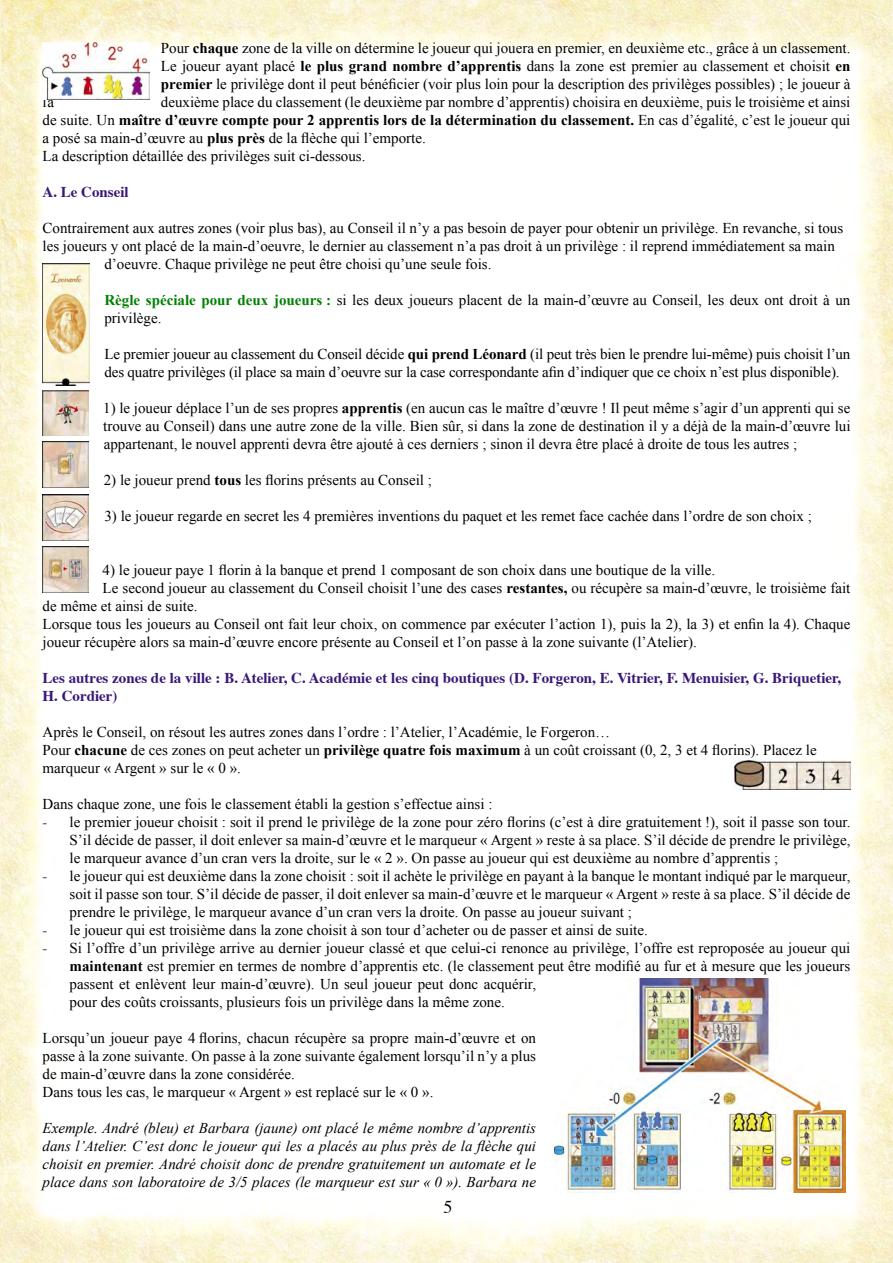
<style>
.page{position:relative;width:893px;height:1263px;background:#fff}
.page>*{position:absolute;margin:0;border:0;box-sizing:border-box;transform-origin:0 0}
.t1{font:18px "Times";color:#000}
.Normale{font:15px/18px "Times New Roman";color:#000;text-align:justify}
.t2{font:italic 15px/18px "Times New Roman";color:#000;text-align:justify}
.Titolo_2{font:700 15px/18px "Times";color:#381778}
.WW-Corpo_del_testo_2{font:15px "Times New Roman";color:#000}
.s1{font-weight:700}
.s2{font-weight:700;color:#008000}
.s3{font-family:"Times"}
</style>
<div class="page">
<img style="left:0;top:0;width:893px;height:1263px">
<img style="left:43px;top:43px;width:106px;height:57px">
<img style="left:43px;top:494px;width:45px;height:46px">
<img style="left:43px;top:390px;width:45px;height:46px">
<img style="left:554px;top:978px;width:292px;height:214px">
<img style="left:43px;top:264px;width:47px;height:122px">
<img style="left:43px;top:547px;width:46px;height:46px">
<img style="left:735px;top:760px;width:115px;height:29px">
<img style="left:43px;top:441px;width:45px;height:46px">
<p class="Normale" style="left:161px;top:39px;width:691px">Pour <span class="s1">chaque</span> zone de la ville on détermine le joueur qui jouera en premier, en deuxième etc., grâce à un classement.<br>Le joueur ayant placé <span class="s1">le plus grand nombre d’apprentis</span> dans la zone est premier au classement et choisit <span class="s1">en premier</span> le privilège dont il peut bénéficier (voir plus loin pour la description des privilèges possibles) ; le joueur à</p>
<p class="Normale" style="left:43px;top:93px;width:809px;text-indent:118px">deuxième place du classement (le deuxième par nombre d’apprentis) choisira en deuxième, puis le troisième et ainsi de suite. Un <span class="s1">maître d’œuvre compte pour 2 apprentis lors de la détermination du classement.</span> En cas d’égalité, c’est le joueur qui a posé sa main-d’œuvre au <span class="s1">plus près</span> de la flèche qui l’emporte.</p>
<p class="Normale" style="left:43px;top:147px;width:324px">La description détaillée des privilèges suit ci-dessous.</p>
<p class="Titolo_2" style="left:43px;top:181px;width:88px">A. Le Conseil</p>
<p class="Normale" style="left:43px;top:219px;width:802px">Contrairement aux autres zones (voir plus bas), au Conseil il n’y a pas besoin de payer pour obtenir un privilège. En revanche, si tous</p>
<p class="Normale" style="left:43px;top:237px;width:794px">les joueurs y ont placé de la main-d’oeuvre, le dernier au classement n’a pas droit à un privilège : il reprend immédiatement sa main</p>
<p class="Normale" style="left:104px;top:255px;width:389px">d’oeuvre. Chaque privilège ne peut être choisi qu’une seule fois.</p>
<p class="Normale" style="left:104px;top:291px;width:747px"><span class="s2">Règle spéciale pour deux joueurs :</span> si les deux joueurs placent de la main-d’œuvre au Conseil, les deux ont droit à un privilège.</p>
<p class="Normale" style="left:104px;top:345px;width:747px">Le premier joueur au classement du Conseil décide <span class="s1">qui prend Léonard</span> (il peut très bien le prendre lui-même) puis choisit l’un des quatre privilèges (il place sa main d’oeuvre sur la case correspondante afin d’indiquer que ce choix n’est plus disponible).</p>
<p class="Normale" style="left:103px;top:399px;width:749px">1) le joueur déplace l’un de ses propres <span class="s1">apprentis</span> (en aucun cas le maître d’œuvre ! Il peut même s’agir d’un apprenti qui se trouve au Conseil) dans une autre zone de la ville. Bien sûr, si dans la zone de destination il y a déjà de la main-d’œuvre lui appartenant, le nouvel apprenti devra être ajouté à ces derniers ; sinon il devra être placé à droite de tous les autres ;</p>
<p class="Normale" style="left:104px;top:471px;width:330px">2) le joueur prend <span class="s1">tous</span> les florins présents au Conseil ;</p>
<p class="Normale" style="left:104px;top:507px;width:709px">3) le joueur regarde en secret les 4 premières inventions du paquet et les remet face cachée dans l’ordre de son choix ;</p>
<p class="Normale" style="left:43px;top:93px;width:13px">la</p>
<p class="Normale" style="left:103px;top:561px;width:614px">4) le joueur paye 1 florin à la banque et prend 1 composant de son choix dans une boutique de la ville.</p>
<p class="Normale" style="left:43px;top:579px;width:809px;text-indent:60px">Le second joueur au classement du Conseil choisit l’une des cases <span class="s1">restantes,</span> ou récupère sa main-d’œuvre, le troisième fait de même et ainsi de suite.</p>
<p class="Normale" style="left:43px;top:615px;width:809px">Lorsque tous les joueurs au Conseil ont fait leur choix, on commence par exécuter l’action 1), puis la 2), la 3) et enfin la 4). Chaque joueur récupère alors sa main-d’œuvre encore présente au Conseil et l’on passe à la zone suivante (l’Atelier).</p>
<p class="Titolo_2" style="left:43px;top:667px;width:800px">Les autres zones de la ville : B. Atelier, C. Académie et les cinq boutiques (D. Forgeron, E. Vitrier, F. Menuisier, G. Briquetier,<br>H. Cordier)</p>
<p class="WW-Corpo_del_testo_2" style="left:43px;top:723px;width:569px">Après le Conseil, on résout les autres zones dans l’ordre : l’Atelier, l’Académie, le Forgeron…</p>
<p class="Normale" style="left:43px;top:741px;width:776px">Pour <span class="s1">chacune</span> de ces zones on peut acheter un <span class="s1">privilège quatre fois maximum</span> à un coût croissant (0, 2, 3 et 4 florins). Placez le marqueur « Argent » sur le « 0 ».</p>
<p class="Normale" style="left:43px;top:795px;width:451px">Dans chaque zone, une fois le classement établi la gestion s’effectue ainsi :</p>
<p class="Normale" style="left:70px;top:813px;width:782px;text-indent:-27px"><span class="s3">-</span> le premier joueur choisit : soit il prend le privilège de la zone pour zéro florins (c’est à dire gratuitement !), soit il passe son tour.<br>S’il décide de passer, il doit enlever sa main-d’œuvre et le marqueur « Argent » reste à sa place. S’il décide de prendre le privilège, le marqueur avance d’un cran vers la droite, sur le « 2 ». On passe au joueur qui est deuxième au nombre d’apprentis ;</p>
<p class="Normale" style="left:70px;top:867px;width:782px;text-indent:-27px"><span class="s3">-</span> le joueur qui est deuxième dans la zone choisit : soit il achète le privilège en payant à la banque le montant indiqué par le marqueur, soit il passe son tour. S’il décide de passer, il doit enlever sa main-d’œuvre et le marqueur « Argent » reste à sa place. S’il décide de prendre le privilège, le marqueur avance d’un cran vers la droite. On passe au joueur suivant ;</p>
<p class="Normale" style="left:43px;top:921px;width:607px"><span class="s3">-</span> le joueur qui est troisième dans la zone choisit à son tour d’acheter ou de passer et ainsi de suite.</p>
<p class="Normale" style="left:70px;top:939px;width:782px;text-align:left;text-indent:-27px"><span class="s3">-</span> Si l’offre d’un privilège arrive au dernier joueur classé et que celui-ci renonce au privilège, l’offre est reproposée au joueur qui <span class="s1">maintenant</span> est premier en termes de nombre d’apprentis etc. (le classement peut être modifié au fur et à mesure que les joueurs passent et enlèvent leur main-d’œuvre). Un seul joueur peut donc acquérir,<br>pour des coûts croissants, plusieurs fois un privilège dans la même zone.</p>
<p class="Normale" style="left:43px;top:1029px;width:495px">Lorsqu’un joueur paye 4 florins, chacun récupère sa propre main-d’œuvre et on passe à la zone suivante. On passe à la zone suivante également lorsqu’il n’y a plus de main-d’œuvre dans la zone considérée.</p>
<p class="Normale" style="left:43px;top:1083px;width:392px">Dans tous les cas, le marqueur « Argent » est replacé sur le « 0 ».</p>
<p class="t2" style="left:43px;top:1119px;width:495px">Exemple. André (bleu) et Barbara (jaune) ont placé le même nombre d’apprentis dans l’Atelier. C’est donc le joueur qui les a placés au plus près de la flèche qui choisit en premier. André choisit donc de prendre gratuitement un automate et le place dans son laboratoire de 3/5 places (le marqueur est sur « 0 »). Barbara ne</p>
<p class="t1" style="left:443px;top:1190px;width:10px">5</p>
</div>
